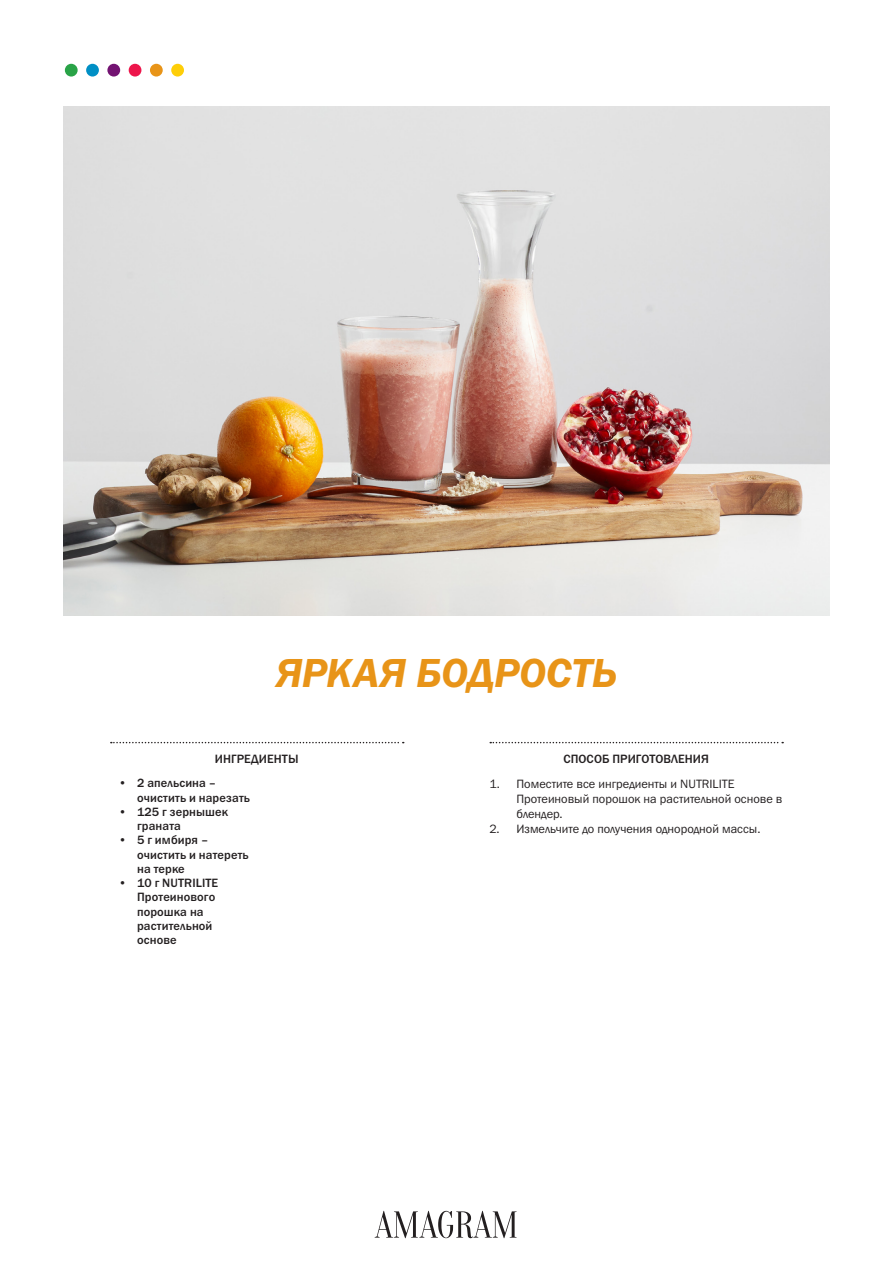
<style>
.page{position:relative;width:893px;height:1263px;background:#fff}
.page>*{position:absolute;margin:0;border:0;box-sizing:border-box;transform-origin:0 0}
.Cards_description_He{font:42px "Franklin Gothic URW Dem Ita";letter-spacing:-.01em;color:#e89418}
.INGREDIENTS_Versal_8{font:500 12.45px/14.2px "Franklin Gothic URW";letter-spacing:.01em;color:#231f20}
.t1{font:12.45px/15px "Franklin Gothic URW Boo";color:#231f20}
.s1{font-family:"Franklin Gothic URW Boo";font-weight:400}
</style>
<div class="page">
<img style="left:64px;top:106px;width:765px;height:509px">
<svg style="left:490px;top:742px;width:293px;height:1px"></svg>
<svg style="left:111px;top:742px;width:293px;height:1px"></svg>
<div style="left:171px;top:64px;width:13px;height:13px;background:#fece08;border-radius:50%"></div>
<div style="left:150px;top:64px;width:13px;height:13px;background:#e89418;border-radius:50%"></div>
<div style="left:129px;top:64px;width:12px;height:13px;background:#ed164b;border-radius:50%"></div>
<div style="left:107px;top:64px;width:13px;height:13px;background:#731372;border-radius:50%"></div>
<div style="left:86px;top:64px;width:13px;height:13px;background:#008fc5;border-radius:50%"></div>
<div style="left:65px;top:64px;width:13px;height:13px;background:#29a347;border-radius:50%"></div>
<svg style="left:375px;top:1211px;width:142px;height:27px"></svg>
<p class="Cards_description_He" style="left:276px;top:646px;width:342px">ЯРКАЯ БОДРОСТЬ</p>
<p class="INGREDIENTS_Versal_8" style="left:215px;top:752px;width:85px">ИНГРЕДИЕНТЫ</p>
<p class="INGREDIENTS_Versal_8" style="left:137px;top:776px;width:114px;text-indent:-18px"><span class="s1">•</span> 2 апельсина – очистить и нарезать</p>
<p class="INGREDIENTS_Versal_8" style="left:137px;top:804px;width:92px;text-indent:-18px"><span class="s1">•</span> 125 г зернышек граната</p>
<p class="INGREDIENTS_Versal_8" style="left:137px;top:833px;width:113px;text-indent:-18px"><span class="s1">•</span> 5 г имбиря – очистить и натереть на терке</p>
<p class="INGREDIENTS_Versal_8" style="left:137px;top:876px;width:83px;text-indent:-18px"><span class="s1">•</span> 10 г NUTRILITE<br>Протеинового порошка на растительной основе</p>
<p class="INGREDIENTS_Versal_8" style="left:563px;top:752px;width:147px">СПОСОБ ПРИГОТОВЛЕНИЯ</p>
<p class="t1" style="left:516px;top:776px;width:267px;text-indent:-27px">1. Поместите все ингредиенты и NUTRILITE<br>Протеиновый порошок на растительной основе в блендер.</p>
<p class="t1" style="left:489px;top:821px;width:272px">2. Измельчите до получения однородной массы.</p>
</div>
